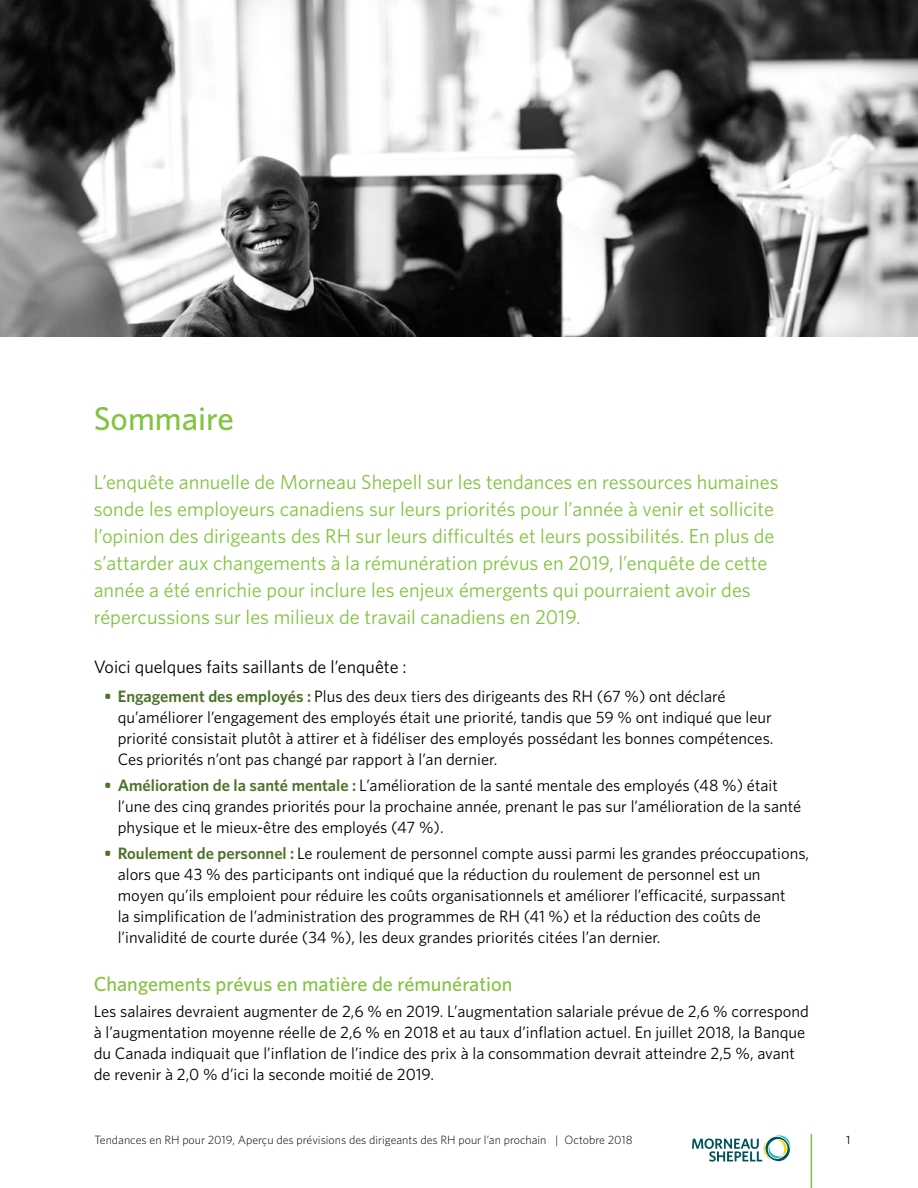
<style>
.page{position:relative;width:918px;height:1188px;background:#fff}
.page>*{position:absolute;margin:0;border:0;box-sizing:border-box;transform-origin:0 0}
.t1{font:500 33px "Whitney";color:#82c341}
.t2{font:20.25px/27px "Whitney";color:#82c341}
.t3{font:500 20.25px "Whitney";color:#82c341}
.t4{font:18px "Whitney";color:#000}
.t5{font:16.5px/21px "Whitney";color:#000}
.t6{font:300 12px "Whitney";color:#000}
.t7{font:12px "Whitney";color:#000}
.s1{font-weight:600;color:#4c7229}
</style>
<div class="page">
<hr style="left:811px;top:1134px;width:1px;height:54px;background:#82c341">
<svg style="left:692px;top:1135px;width:98px;height:27px"></svg>
<img style="left:0;top:0;width:918px;height:336px">
<h1 class="t1" style="left:94px;top:397px;width:142px">Sommaire</h1>
<p class="t2" style="left:94px;top:468px;width:686px">L’enquête annuelle de Morneau Shepell sur les tendances en ressources humaines sonde les employeurs canadiens sur leurs priorités pour l’année à venir et sollicite l’opinion des dirigeants des RH sur leurs difficultés et leurs possibilités. En plus de s’attarder aux changements à la rémunération prévus en 2019, l’enquête de cette année a été enrichie pour inclure les enjeux émergents qui pourraient avoir des répercussions sur les milieux de travail canadiens en 2019.</p>
<p class="t4" style="left:94px;top:655px;width:314px">Voici quelques faits saillants de l’enquête :</p>
<p class="t5" style="left:118px;top:685px;width:657px;text-indent:-13px"><span class="s1">• Engagement des employés :</span> Plus des deux tiers des dirigeants des RH (67 %) ont déclaré qu’améliorer l’engagement des employés était une priorité, tandis que 59 % ont indiqué que leur priorité consistait plutôt à attirer et à fidéliser des employés possédant les bonnes compétences.<br>Ces priorités n’ont pas changé par rapport à l’an dernier.</p>
<p class="t5" style="left:118px;top:774px;width:685px;text-indent:-13px"><span class="s1">• Amélioration de la santé mentale :</span> L’amélioration de la santé mentale des employés (48 %) était l’une des cinq grandes priorités pour la prochaine année, prenant le pas sur l’amélioration de la santé physique et le mieux-être des employés (47 %).</p>
<p class="t5" style="left:118px;top:843px;width:693px;text-indent:-13px"><span class="s1">• Roulement de personnel :</span> Le roulement de personnel compte aussi parmi les grandes préoccupations, alors que 43 % des participants ont indiqué que la réduction du roulement de personnel est un moyen qu’ils emploient pour réduire les coûts organisationnels et améliorer l’efficacité, surpassant<br>la simplification de l’administration des programmes de RH (41 %) et la réduction des coûts de l’invalidité de courte durée (34 %), les deux grandes priorités citées l’an dernier.</p>
<p class="t3" style="left:94px;top:970px;width:420px">Changements prévus en matière de rémunération</p>
<p class="t5" style="left:94px;top:1000px;width:717px">Les salaires devraient augmenter de 2,6 % en 2019. L’augmentation salariale prévue de 2,6 % correspond à l’augmentation moyenne réelle de 2,6 % en 2018 et au taux d’inflation actuel. En juillet 2018, la Banque du Canada indiquait que l’inflation de l’indice des prix à la consommation devrait atteindre 2,5 %, avant de revenir à 2,0 % d’ici la seconde moitié de 2019.</p>
<p class="t6" style="left:94px;top:1131px;width:540px">Tendances en RH pour 2019, Aperçu des prévisions des dirigeants des RH pour l’an prochain | Octobre 2018</p>
<p class="t7" style="left:846px;top:1131px;width:6px">1</p>
</div>
